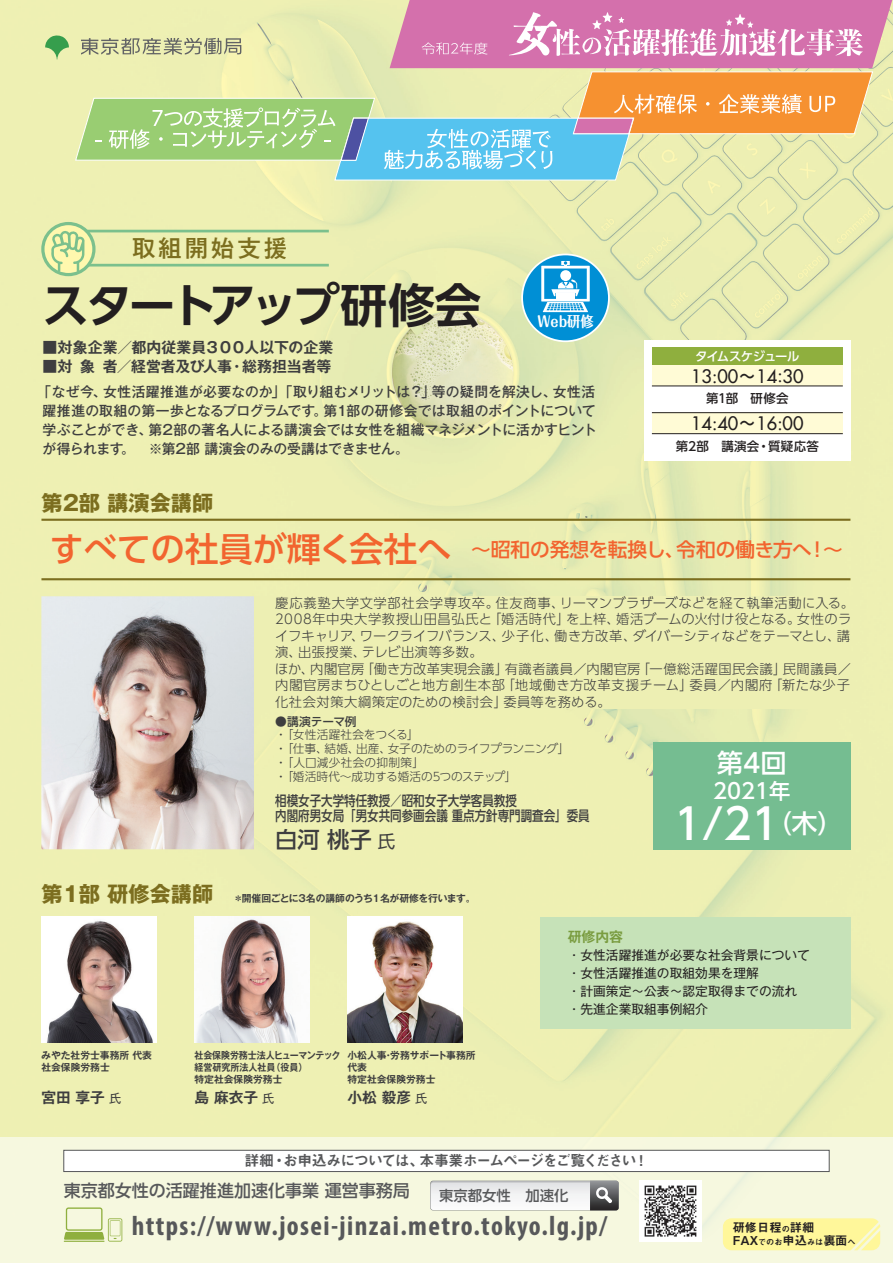
<style>
.page{position:relative;width:893px;height:1263px;background:#fff}
.page>*{position:absolute;margin:0;border:0;box-sizing:border-box;transform-origin:0 0}
.t1{font:700 46.8px "UD Shin Go Pro De";letter-spacing:-.08em;color:#231f20}
.t2{font:500 42.45px "UD Shin Go Pro";color:#fff}
.t3{font:700 condensed 27.6px "Myriad Pro";letter-spacing:.05em;color:#57585a}
.t4{font:500 26.25px "UD Shin Go Pro";color:#fff}
.t5{font:500 23.4px "Gothic MB101 Pro";letter-spacing:.125em;color:#7c6e1f}
.t6{font:500 22.35px "UD Shin Go Pro";color:#3e3e3f}
.t7{font:700 21.3px "Gothic MB101 Pro";color:#7c6e1f}
.t8{font:500 21.3px "UD Shin Go Pro";color:#fff}
.t9{font:500 19.65px "UD Shin Go Pro";letter-spacing:-.005em;color:#f2642f}
.t10{font:18.15px "Futura";color:#231f20}
.t11{font:500 16.95px "UD Shin Go Pro";color:#57585a}
.t12{font:700 14.85px "Gothic MB101 Pro De";color:#3e3e3f}
.t13{font:14.85px "Midashi Go Pro MB31";letter-spacing:-.09em;color:#57585a}
.t14{font:700 14.7px "Gothic MB101 Pro De";color:#3e3e3f}
.t15{font:700 14.7px "Maru Fo Pro";color:#fff;scale:.9 1}
.t16{font:500 14.4px "UD Shin Go Pro";color:#57585a}
.t17{font:500 14.1px/15.3px "UD Shin Go Pro";color:#3e3e3f;scale:.82 1}
.t18{font:500 13.8px/19.2px "Gothic MB101 Pro";letter-spacing:-.015em;color:#3e3e3f;text-align:justify}
.t19{font:700 13.8px "Gothic MB101 Pro De";color:#7a9c40}
.t20{font:300 13.35px/16.5px "UD Shin Go Pro";letter-spacing:.03em;color:#3e3e3f}
.t21{font:12.75px/18.1px "Gothic MB101 Pro";color:#231f20}
.t22{font:500 12.45px "UD Shin Go Pro";letter-spacing:.02em;color:#231f20}
.t23{font:500 12.45px "UD Shin Go Pro";letter-spacing:-.07em;color:#fff}
.t24{font:12.3px/12.3px "Midashi Go Pro MB31";color:#231f20}
.t25{font:300 11.7px/13.8px "UD Shin Go Pro";letter-spacing:-.005em;color:#3e3e3f}
.t26{font:500 11.7px "UD Shin Go Pro";letter-spacing:-.01em;color:#3e3e3f}
.t27{font:700 9.75px/12.1px "Gothic MB101 Pro De";color:#3e3e3f}
.t28{font:700 9.75px/12.1px "Gothic MB101 Pro De";color:#3e3e3f;scale:.92 1}
.s1{font-family:"Gothic MB101 Pro";font-weight:500}
.s2{font-size:34.05px}
.s3{font-weight:400;font-size:17.55px}
.s4{font-family:"Gothic MB101 Pro";font-size:21.3px;color:#7c6e1f}
.s5{font-family:"Gothic MB101 Pro";font-weight:400;font-size:12.15px}
.s6{font-size:8.1px}
</style>
<div class="page">
<img style="left:0;top:0;width:893px;height:1263px">
<svg style="left:45px;top:35px;width:24px;height:25px"></svg>
<svg style="left:75px;top:0;width:817px;height:181px;background:#d1c3a8"></svg>
<div style="left:254px;top:596px;width:596px;height:113px;background:#edefb3"></div>
<div style="left:644px;top:340px;width:206px;height:120px;background:#fff"></div>
<div style="left:652px;top:413px;width:191px;height:21px;background:#fffbd6"></div>
<div style="left:652px;top:365px;width:191px;height:21px;background:#fffbd6"></div>
<div style="left:652px;top:348px;width:191px;height:17px;background:#8faf3e"></div>
<hr style="left:652px;top:412px;width:191px;height:1px;background:#231f20">
<hr style="left:652px;top:433px;width:191px;height:1px;background:#231f20">
<hr style="left:652px;top:386px;width:191px;height:1px;background:#231f20">
<hr style="left:41px;top:519px;width:809px;height:2px;background:#7c6e1f">
<hr style="left:41px;top:578px;width:809px;height:2px;background:#7c6e1f">
<svg style="left:723px;top:1218px;width:157px;height:32px;background:#fef79d"></svg>
<div style="left:63px;top:1150px;width:766px;height:22px;background:#fff;border:1px solid #57585a"></div>
<img style="left:41px;top:917px;width:115px;height:125px">
<img style="left:348px;top:917px;width:114px;height:125px">
<img style="left:194px;top:917px;width:115px;height:125px">
<div style="left:540px;top:917px;width:310px;height:111px;background:#c6e2b8"></div>
<hr style="left:76px;top:264px;width:253px;height:2px;background:#7bc08d">
<hr style="left:76px;top:230px;width:253px;height:2px;background:#7bc08d">
<div style="left:653px;top:742px;width:197px;height:107px;background:#75bd91"></div>
<svg style="left:521px;top:254px;width:89px;height:88px;background:#64b9d6"></svg>
<svg style="left:43px;top:224px;width:51px;height:51px"></svg>
<div style="left:41px;top:222px;width:55px;height:54px;border:3px solid #7bc08d;border-radius:50%"></div>
<svg style="left:51px;top:230px;width:34px;height:42px"></svg>
<img style="left:640px;top:1180px;width:62px;height:62px">
<svg style="left:64px;top:1207px;width:58px;height:34px;background:#d9e4b3"></svg>
<hr style="left:64px;top:1241px;width:41px;height:1px;background:#8faf3e">
<svg style="left:431px;top:1181px;width:188px;height:29px"></svg>
<img style="left:41px;top:596px;width:213px;height:253px">
<h3 class="t5" style="left:132px;top:228px;width:156px">取組開始支援</h3>
<h1 class="t1" style="left:43px;top:268px;width:440px">スタートアップ研修会</h1>
<p class="t12" style="left:43px;top:335px;width:292px">■対象企業／都内従業員３００人以下の企業</p>
<p class="t12" style="left:43px;top:354px;width:290px">■対象者／経営者及び人事・総務担当者等</p>
<p class="t15" style="left:537px;top:310px;width:64px">Web研修</p>
<p class="t18" style="left:43px;top:380px;width:556px;text-indent:-5px">「なぜ今、女性活躍推進が必要なのか」「取り組むメリットは？」等の疑問を解決し、女性活躍推進の取組の第一歩となるプログラムです。第1部の研修会では取組のポイントについて学ぶことができ、第2部の著名人による講演会では女性を組織マネジメントに活かすヒントが得られます。　※第2部 講演会のみの受講はできません。</p>
<h3 class="t7" style="left:41px;top:485px;width:174px">第2部 講演会講師</h3>
<p class="t23" style="left:695px;top:346px;width:106px">タイムスケジュール</p>
<h3 class="t10" style="left:691px;top:364px;width:114px">13:00<span class="s1">～</span>14:30</h3>
<p class="t22" style="left:706px;top:388px;width:84px">第1部　研修会</p>
<h3 class="t10" style="left:691px;top:412px;width:114px">14:40<span class="s1">～</span>16:00</h3>
<p class="t22" style="left:676px;top:436px;width:145px">第2部 講演会・質疑応答</p>
<h3 class="t9" style="left:50px;top:533px;width:795px"><span class="s2">すべての社員が輝く会社へ</span>　～昭和の発想を転換し、令和の働き方へ！～</h3>
<p class="t20" style="left:275px;top:594px;width:580px">慶応義塾大学文学部社会学専攻卒。住友商事、リーマンブラザーズなどを経て執筆活動に入る。2008年中央大学教授山田昌弘氏と「婚活時代」を上梓、婚活ブームの火付け役となる。女性のライフキャリア、ワークライフバランス、少子化、働き方改革、ダイバーシティなどをテーマとし、講演、出張授業、テレビ出演等多数。<br>ほか、内閣官房「働き方改革実現会議」有識者議員／内閣官房「一億総活躍国民会議」民間議員／内閣官房まちひとしごと地方創生本部「地域働き方改革支援チーム」委員／内閣府「新たな少子化社会対策大綱策定のための検討会」委員等を務める。</p>
<p class="t26" style="left:275px;top:712px;width:83px">●講演テーマ例</p>
<p class="t25" style="left:275px;top:728px;width:296px">・「女性活躍社会をつくる」<br>・「仕事、結婚、出産、女子のためのライフプランニング」・「人口減少社会の抑制策」<br>・「婚活時代～成功する婚活の5つのステップ」</p>
<p class="t17" style="left:275px;top:792px;width:385px">相模女子大学特任教授／昭和女子大学客員教授<br>内閣府男女局「男女共同参画会議 重点方針専門調査会」委員</p>
<h3 class="t6" style="left:275px;top:821px;width:122px">白河 桃子<span class="s3">氏</span></h3>
<p class="t27" style="left:41px;top:891px;width:436px"><span class="s4">第1部 研修会講師　</span>＊開催回ごとに3名の講師のうち1名が研修を行います。</p>
<h3 class="t4" style="left:717px;top:741px;width:71px">第4回</h3>
<h3 class="t8" style="left:713px;top:774px;width:79px">2021年</h3>
<h2 class="t2" style="left:674px;top:789px;width:170px">1/21<sup>（木）</sup></h2>
<p class="t27" style="left:41px;top:1048px;width:112px">みやた社労士事務所 代表社会保険労務士</p>
<p class="t14" style="left:41px;top:1085px;width:81px">宮田 享子 <span class="s5">氏</span></p>
<p class="t28" style="left:194px;top:1048px;width:160px">社会保険労務士法人ヒューマンテック経営研究所法人社員（役員）　<br>特定社会保険労務士</p>
<p class="t14" style="left:194px;top:1085px;width:81px">島 麻衣子 <span class="s5">氏</span></p>
<p class="t27" style="left:348px;top:1048px;width:130px">小松人事・労務サポート事務所代表<br>特定社会保険労務士</p>
<p class="t14" style="left:348px;top:1085px;width:81px">小松 毅彦 <span class="s5">氏</span></p>
<p class="t19" style="left:568px;top:925px;width:57px">研修内容</p>
<p class="t21" style="left:568px;top:944px;width:244px">・女性活躍推進が必要な社会背景について・女性活躍推進の取組効果を理解<br>・計画策定～公表～認定取得までの流れ・先進企業取組事例紹介</p>
<p class="t13" style="left:244px;top:1149px;width:406px">詳細・お申込みについては、本事業ホームページをご覧ください！</p>
<p class="t11" style="left:64px;top:1177px;width:347px">東京都女性の活躍推進加速化事業 運営事務局</p>
<h3 class="t3" style="left:132px;top:1209px;width:477px">https://www.josei-jinzai.metro.tokyo.lg.jp/</h3>
<p class="t16" style="left:439px;top:1184px;width:131px">東京都女性　加速化</p>
<p class="t24" style="left:733px;top:1220px;width:124px">研修日程<span class="s6">の</span>詳細<br>FAX<span class="s6">でのお</span>申込<span class="s6">みは</span>裏面<span class="s6">へ</span></p>
</div>
